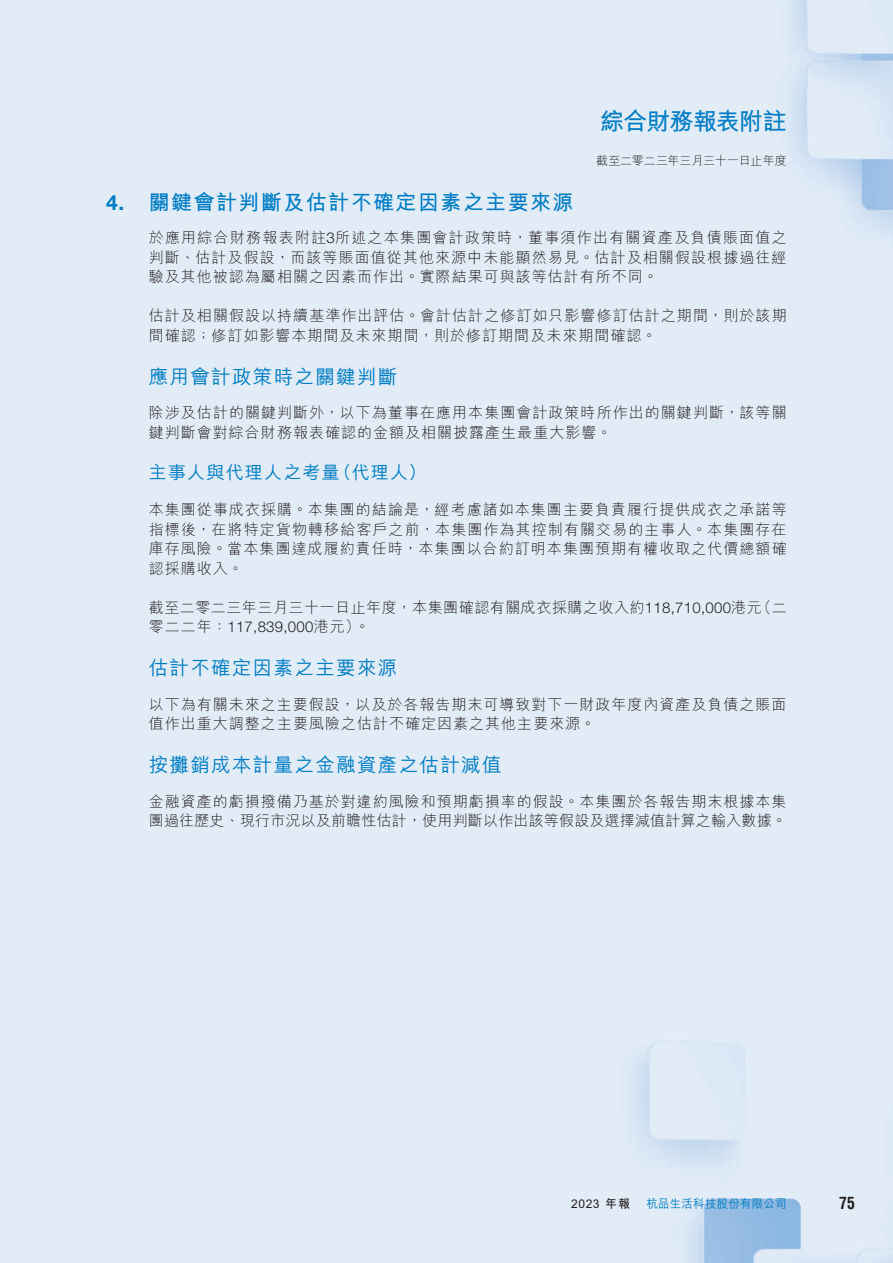
<style>
.page{position:relative;width:893px;height:1263px;background:#fff}
.page>*{position:absolute;margin:0;border:0;box-sizing:border-box;transform-origin:0 0}
.t1{font:700 24px "M Hei HK";letter-spacing:-.03em;color:#007dc5}
.t2{font:700 21px "M Hei HK";letter-spacing:.07em;color:#007dc5}
.t3{font:500 19.5px "M Hei HK";letter-spacing:.07em;color:#007dc5}
.t4{font:500 18px "M Hei HK";letter-spacing:.07em;color:#007dc5}
.t5{font:700 condensed 16.5px "Helvetica LT Std";color:#231f20;scale:.95 1}
.t6{font:300 15px/19.5px "M Hei HK";letter-spacing:.07em;color:#231f20}
.t7{font:300 15px "M Hei HK";letter-spacing:.035em;color:#231f20}
.t8{font:300 15px "Helvetica Neue LT Std";letter-spacing:.02em;color:#231f20}
.t9{font:300 12px "M Hei HK";letter-spacing:-.015em;color:#231f20}
.t10{font:500 12px "M Hei HK";letter-spacing:.03em;color:#007dc5;scale:.95 1}
.t11{font:700 12px "M Hei HK";letter-spacing:.05em;color:#231f20}
.s1{font-family:"Helvetica Neue LT Std"}
.s2{font-family:"M Hei HK"}
</style>
<div class="page">
<h1 class="t1" style="left:600px;top:104px;width:188px">綜合財務報表附註</h1>
<p class="t9" style="left:596px;top:152px;width:192px">截至二零二三年三月三十一日止年度</p>
<h2 class="t2" style="left:106px;top:187px;width:469px"><span class="s1">4.</span> 關鍵會計判斷及估計不確定因素之主要來源</h2>
<p class="t6" style="left:149px;top:227px;width:639px;text-align:justify">於應用綜合財務報表附註<span class="s1">3</span>所述之本集團會計政策時，董事須作出有關資產及負債賬面值之判斷、估計及假設，而該等賬面值從其他來源中未能顯然易見。估計及相關假設根據過往經驗及其他被認為屬相關之因素而作出。實際結果可與該等估計有所不同。</p>
<p class="t6" style="left:149px;top:305px;width:639px">估計及相關假設以持續基準作出評估。會計估計之修訂如只影響修訂估計之期間，則於該期間確認；修訂如影響本期間及未來期間，則於修訂期間及未來期間確認。</p>
<h3 class="t3" style="left:149px;top:362px;width:250px">應用會計政策時之關鍵判斷</h3>
<p class="t6" style="left:149px;top:402px;width:639px">除涉及估計的關鍵判斷外，以下為董事在應用本集團會計政策時所作出的關鍵判斷，該等關鍵判斷會對綜合財務報表確認的金額及相關披露產生最重大影響。</p>
<p class="t4" style="left:149px;top:460px;width:279px">主事人與代理人之考量（代理人）</p>
<p class="t6" style="left:149px;top:499px;width:639px;text-align:justify">本集團從事成衣採購。本集團的結論是，經考慮諸如本集團主要負責履行提供成衣之承諾等指標後，在將特定貨物轉移給客戶之前，本集團作為其控制有關交易的主事人。本集團存在庫存風險。當本集團達成履約責任時，本集團以合約訂明本集團預期有權收取之代價總額確認採購收入。</p>
<p class="t7" style="left:149px;top:597px;width:639px">截至二零二三年三月三十一日止年度，本集團確認有關成衣採購之收入約<span class="s1">118,710,000</span>港元（二</p>
<p class="t8" style="left:149px;top:618px;width:222px"><span class="s2">零二二年：</span>117,839,000<span class="s2">港元）。</span></p>
<h3 class="t3" style="left:149px;top:654px;width:250px">估計不確定因素之主要來源</h3>
<p class="t6" style="left:149px;top:694px;width:639px">以下為有關未來之主要假設，以及於各報告期末可導致對下一財政年度內資產及負債之賬面值作出重大調整之主要風險之估計不確定因素之其他主要來源。</p>
<h3 class="t3" style="left:149px;top:751px;width:354px">按攤銷成本計量之金融資產之估計減值</h3>
<p class="t6" style="left:149px;top:791px;width:639px">金融資產的虧損撥備乃基於對違約風險和預期虧損率的假設。本集團於各報告期末根據本集團過往歷史、現行市況以及前瞻性估計，使用判斷以作出該等假設及選擇減值計算之輸入數據。</p>
<p class="t11" style="left:571px;top:1195px;width:60px">2023 年報</p>
<p class="t10" style="left:646px;top:1195px;width:149px">杭品生活科技股份有限公司</p>
<p class="t5" style="left:839px;top:1193px;width:18px">75</p>
</div>
